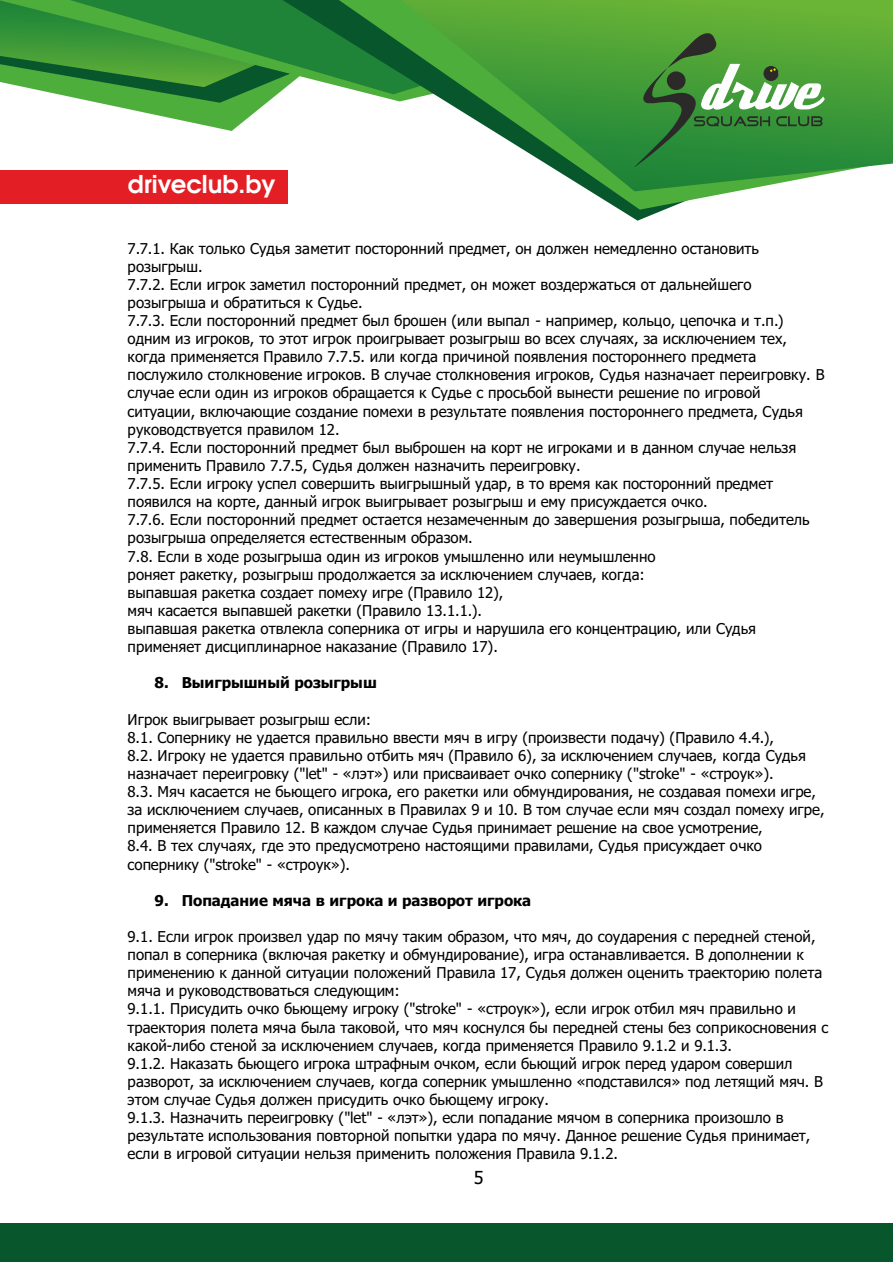
<style>
.page{position:relative;width:893px;height:1262px;background:#fff}
.page>*{position:absolute;margin:0;border:0;box-sizing:border-box;transform-origin:0 0}
.t1{font:600 24.45px "Avant Garde Gothic C";color:#fefefe}
.t2{font:18px "Tahoma";color:#000}
.t3{font:15px/18.1px "Tahoma";color:#000}
.t4{font:700 15px "Tahoma";color:#000}
</style>
<div class="page">
<div style="left:0;top:1223px;width:893px;height:39px;background:#07562c"></div>
<div style="left:0;top:170px;width:288px;height:33px;background:#e31e24"></div>
<svg style="left:90px;top:101px;width:179px;height:30px"></svg>
<svg style="left:0;top:0;width:278px;height:101px;background:#4ea24d"></svg>
<svg style="left:67px;top:0;width:214px;height:94px;background:#338f36"></svg>
<svg style="left:281px;top:0;width:383px;height:221px"></svg>
<svg style="left:338px;top:0;width:399px;height:210px"></svg>
<svg style="left:400px;top:0;width:493px;height:191px"></svg>
<svg style="left:634px;top:33px;width:190px;height:134px;background:#4c9747"></svg>
<h1 class="t1" style="left:128px;top:169px;width:149px">driveclub.by</h1>
<p class="t3" style="left:128px;top:240px;width:698px">7.7.1. Как только Судья заметит посторонний предмет, он должен немедленно остановить розыгрыш.<br>7.7.2. Если игрок заметил посторонний предмет, он может воздержаться от дальнейшего розыгрыша и обратиться к Судье.<br>7.7.3. Если посторонний предмет был брошен (или выпал - например, кольцо, цепочка и т.п.) одним из игроков, то этот игрок проигрывает розыгрыш во всех случаях, за исключением тех, когда применяется Правило 7.7.5. или когда причиной появления постороннего предмета послужило столкновение игроков. В случае столкновения игроков, Судья назначает переигровку. В случае если один из игроков обращается к Судье с просьбой вынести решение по игровой ситуации, включающие создание помехи в результате появления постороннего предмета, Судья руководствуется правилом 12.<br>7.7.4. Если посторонний предмет был выброшен на корт не игроками и в данном случае нельзя применить Правило 7.7.5, Судья должен назначить переигровку.<br>7.7.5. Если игроку успел совершить выигрышный удар, в то время как посторонний предмет появился на корте, данный игрок выигрывает розыгрыш и ему присуждается очко.<br>7.7.6. Если посторонний предмет остается незамеченным до завершения розыгрыша, победитель розыгрыша определяется естественным образом.<br>7.8. Если в ходе розыгрыша один из игроков умышленно или неумышленно<br>роняет ракетку, розыгрыш продолжается за исключением случаев, когда:<br>выпавшая ракетка создает помеху игре (Правило 12),<br>мяч касается выпавшей ракетки (Правило 13.1.1.).<br>выпавшая ракетка отвлекла соперника от игры и нарушила его концентрацию, или Судья применяет дисциплинарное наказание (Правило 17).</p>
<p class="t4" style="left:155px;top:677px;width:224px">8. Выигрышный розыгрыш</p>
<p class="t3" style="left:128px;top:711px;width:698px">Игрок выигрывает розыгрыш если:<br>8.1. Сопернику не удается правильно ввести мяч в игру (произвести подачу) (Правило 4.4.),<br>8.2. Игроку не удается правильно отбить мяч (Правило 6), за исключением случаев, когда Судья назначает переигровку ("let" - «лэт») или присваивает очко сопернику ("stroke" - «строук»).<br>8.3. Мяч касается не бьющего игрока, его ракетки или обмундирования, не создавая помехи игре, за исключением случаев, описанных в Правилах 9 и 10. В том случае если мяч создал помеху игре, применяется Правило 12. В каждом случае Судья принимает решение на свое усмотрение,<br>8.4. В тех случаях, где это предусмотрено настоящими правилами, Судья присуждает очко сопернику ("stroke" - «строук»).</p>
<p class="t4" style="left:155px;top:894px;width:378px">9. Попадание мяча в игрока и разворот игрока</p>
<p class="t3" style="left:128px;top:928px;width:702px">9.1. Если игрок произвел удар по мячу таким образом, что мяч, до соударения с передней стеной, попал в соперника (включая ракетку и обмундирование), игра останавливается. В дополнении к применению к данной ситуации положений Правила 17, Судья должен оценить траекторию полета мяча и руководствоваться следующим:<br>9.1.1. Присудить очко бьющему игроку ("stroke" - «строук»), если игрок отбил мяч правильно и траектория полета мяча была таковой, что мяч коснулся бы передней стены без соприкосновения с какой-либо стеной за исключением случаев, когда применяется Правило 9.1.2 и 9.1.3.<br>9.1.2. Наказать бьющего игрока штрафным очком, если бьющий игрок перед ударом совершил разворот, за исключением случаев, когда соперник умышленно «подставился» под летящий мяч. В этом случае Судья должен присудить очко бьющему игроку.<br>9.1.3. Назначить переигровку ("let" - «лэт»), если попадание мячом в соперника произошло в результате использования повторной попытки удара по мячу. Данное решение Судья принимает, если в игровой ситуации нельзя применить положения Правила 9.1.2.</p>
<p class="t2" style="left:474px;top:1170px;width:11px">5</p>
</div>
